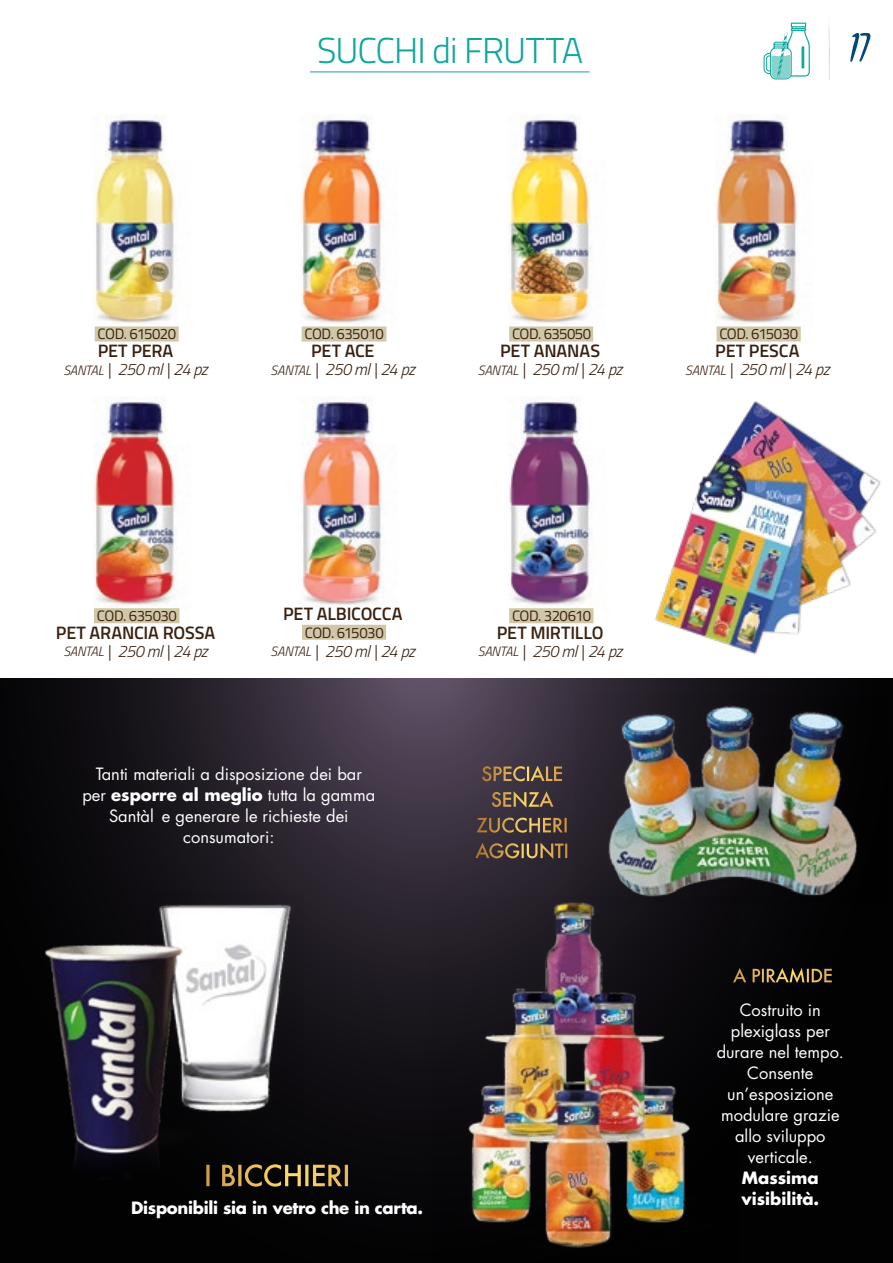
<style>
.page{position:relative;width:893px;height:1263px;background:#fff}
.page>*{position:absolute;margin:0;border:0;box-sizing:border-box;transform-origin:0 0}
.t1{font:60px "Cheddar Jack";color:#004976}
.t2{font:300 36px "Titillium Web";letter-spacing:-.03em;color:#12a79d}
.t3{font:600 18px "Titillium Web";letter-spacing:-.01em;color:#3a2111}
.t4{font:16.5px/21px "Futura Std";color:#fff;text-align:center}
.t5{font:italic 300 16.5px "Titillium Web";letter-spacing:-.04em;color:#3a2111}
.t6{font:700 16.5px "Futura Std";letter-spacing:-.02em;color:#fff}
.t7{font:700 16.5px/21px "Futura Std";color:#fff}
.t8{font:15px "Titillium Web";letter-spacing:-.035em;color:#3a2111}
.s1{font-size:13.5px}
.s2{font-weight:700}
</style>
<div class="page">
<svg style="left:763px;top:23px;width:47px;height:56px"></svg>
<svg style="left:828px;top:24px;width:2px;height:56px"></svg>
<img style="left:301px;top:118px;width:86px;height:224px">
<img style="left:94px;top:400px;width:86px;height:224px">
<img style="left:716px;top:118px;width:85px;height:224px">
<img style="left:509px;top:400px;width:85px;height:224px">
<img style="left:508px;top:118px;width:86px;height:224px">
<img style="left:302px;top:400px;width:85px;height:239px">
<img style="left:94px;top:118px;width:85px;height:224px">
<img style="left:654px;top:401px;width:227px;height:254px">
<div style="left:302px;top:326px;width:84px;height:15px;background:#cfc7a8"></div>
<div style="left:509px;top:326px;width:84px;height:15px;background:#cfc7a8"></div>
<div style="left:94px;top:608px;width:85px;height:15px;background:#cfc7a8"></div>
<div style="left:716px;top:326px;width:85px;height:15px;background:#cfc7a8"></div>
<div style="left:509px;top:608px;width:84px;height:15px;background:#cfc7a8"></div>
<div style="left:302px;top:625px;width:84px;height:15px;background:#cfc7a8"></div>
<div style="left:95px;top:326px;width:84px;height:15px;background:#cfc7a8"></div>
<hr style="left:310px;top:72px;width:279px;height:1px;background:#12a79d">
<svg style="left:0;top:678px;width:893px;height:585px;background:#141116"></svg>
<img style="left:430px;top:896px;width:309px;height:367px">
<svg style="left:733px;top:968px;width:99px;height:15px"></svg>
<svg style="left:482px;top:766px;width:80px;height:15px"></svg>
<svg style="left:492px;top:791px;width:61px;height:17px"></svg>
<svg style="left:476px;top:818px;width:91px;height:15px"></svg>
<svg style="left:475px;top:842px;width:92px;height:17px;background:#67523c"></svg>
<img style="left:574px;top:694px;width:313px;height:211px">
<svg style="left:0;top:710px;width:422px;height:180px;background:#221d25"></svg>
<svg style="left:251px;top:1164px;width:97px;height:22px;background:#5f4f29"></svg>
<hr style="left:184px;top:1137px;width:187px;height:1px;background:#09080b">
<img style="left:146px;top:892px;width:158px;height:226px">
<img style="left:27px;top:920px;width:224px;height:295px">
<h2 class="t2" style="left:317px;top:24px;width:267px">SUCCHI di FRUTTA</h2>
<h1 class="t1" style="left:851px;top:13px;width:22px">17</h1>
<p class="t8" style="left:98px;top:323px;width:80px">COD. 615020</p>
<p class="t3" style="left:98px;top:337px;width:77px">PET PERA</p>
<p class="t5" style="left:63px;top:358px;width:146px"><span class="s1">SANTAL</span> | 250 ml | 24 pz</p>
<p class="t8" style="left:304px;top:323px;width:81px">COD. 635010</p>
<p class="t3" style="left:311px;top:337px;width:65px">PET ACE</p>
<p class="t5" style="left:271px;top:358px;width:146px"><span class="s1">SANTAL</span> | 250 ml | 24 pz</p>
<p class="t8" style="left:512px;top:323px;width:80px">COD. 635050</p>
<p class="t3" style="left:500px;top:337px;width:101px">PET ANANAS</p>
<p class="t5" style="left:478px;top:358px;width:146px"><span class="s1">SANTAL</span> | 250 ml | 24 pz</p>
<p class="t8" style="left:719px;top:323px;width:80px">COD. 615030</p>
<p class="t3" style="left:715px;top:337px;width:86px">PET PESCA</p>
<p class="t5" style="left:685px;top:358px;width:146px"><span class="s1">SANTAL</span> | 250 ml | 24 pz</p>
<p class="t8" style="left:97px;top:605px;width:82px">COD. 635030</p>
<p class="t3" style="left:56px;top:619px;width:161px">PET ARANCIA ROSSA</p>
<p class="t5" style="left:63px;top:639px;width:146px"><span class="s1">SANTAL</span> | 250 ml | 24 pz</p>
<p class="t3" style="left:283px;top:600px;width:121px">PET ALBICOCCA</p>
<p class="t8" style="left:305px;top:621px;width:80px">COD. 615030</p>
<p class="t5" style="left:271px;top:639px;width:146px"><span class="s1">SANTAL</span> | 250 ml | 24 pz</p>
<p class="t4" style="left:82px;top:764px;width:294px">Tanti materiali a disposizione dei bar per <span class="s2">esporre al meglio</span> tutta la gamma<br>Santàl e generare le richieste dei consumatori:</p>
<p class="t8" style="left:512px;top:605px;width:81px">COD. 320610</p>
<p class="t3" style="left:497px;top:619px;width:108px">PET MIRTILLO</p>
<p class="t5" style="left:478px;top:639px;width:146px"><span class="s1">SANTAL</span> | 250 ml | 24 pz</p>
<p class="t6" style="left:131px;top:1197px;width:294px">Disponibili sia in vetro che in carta.</p>
<p class="t4" style="left:717px;top:999px;width:129px">Costruito in plexiglass per durare nel tempo.<br>Consente un’esposizione modulare grazie allo sviluppo verticale.</p>
<p class="t7" style="left:741px;top:1167px;width:79px">Massima visibilità.</p>
</div>
